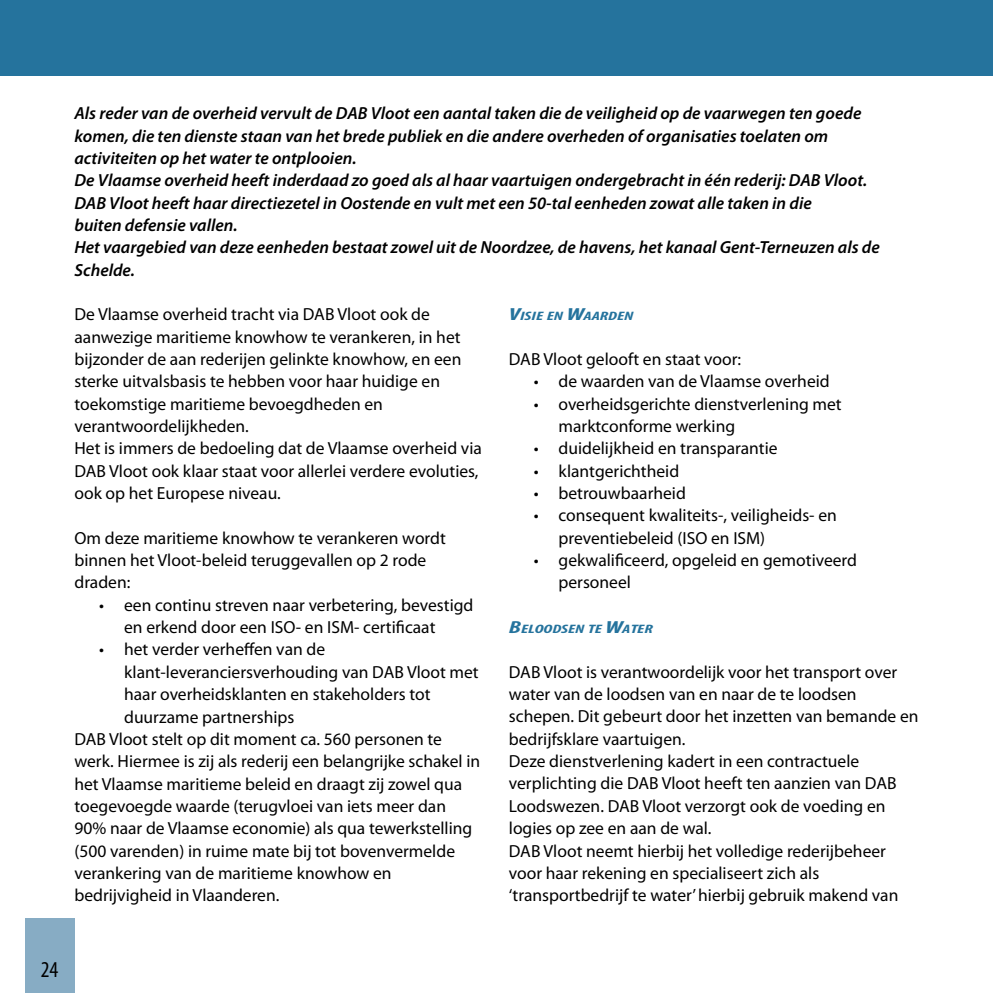
<style>
.page{position:relative;width:993px;height:993px;background:#fff}
.page>*{position:absolute;margin:0;border:0;box-sizing:border-box;transform-origin:0 0}
.t1{font:condensed 22.75px "Myriad Pro";color:#000}
.t2{font:17.5px/22.4px "Myriad Pro";color:#000}
.t3{font:italic 600 17.5px/22.4px "Myriad Pro";color:#000}
.t4{font:italic 700 condensed 12.25px "Myriad Pro";color:#25739d;scale:1.5 1}
.s1{font-size:17.5px}
</style>
<div class="page">
<div style="left:0;top:0;width:992px;height:76px;background:#25739d"></div>
<div style="left:25px;top:918px;width:49px;height:74px;background:#87acc4"></div>
<p class="t3" style="left:74px;top:102px;width:806px">Als reder van de overheid vervult de DAB Vloot een aantal taken die de veiligheid op de vaarwegen ten goede komen, die ten dienste staan van het brede publiek en die andere overheden of organisaties toelaten om activiteiten op het water te ontplooien.<br>De Vlaamse overheid heeft inderdaad zo goed als al haar vaartuigen ondergebracht in één rederij: DAB Vloot.<br>DAB Vloot heeft haar directiezetel in Oostende en vult met een 50-tal eenheden zowat alle taken in die<br>buiten defensie vallen.<br>Het vaargebied van deze eenheden bestaat zowel uit de Noordzee, de havens, het kanaal Gent-Terneuzen als de Schelde.</p>
<p class="t2" style="left:74px;top:303px;width:409px">De Vlaamse overheid tracht via DAB Vloot ook de aanwezige maritieme knowhow te verankeren, in het bijzonder de aan rederijen gelinkte knowhow, en een sterke uitvalsbasis te hebben voor haar huidige en toekomstige maritieme bevoegdheden en verantwoordelijkheden.<br>Het is immers de bedoeling dat de Vlaamse overheid via DAB Vloot ook klaar staat voor allerlei verdere evoluties, ook op het Europese niveau.</p>
<p class="t2" style="left:74px;top:526px;width:373px">Om deze maritieme knowhow te verankeren wordt binnen het Vloot-beleid teruggevallen op 2 rode draden:</p>
<p class="t2" style="left:124px;top:593px;width:351px;text-indent:-25px">• een continu streven naar verbetering, bevestigd en erkend door een ISO- en ISM- certificaat</p>
<p class="t2" style="left:99px;top:638px;width:227px">• het verder verheffen van de</p>
<p class="t2" style="left:124px;top:660px;width:356px">klant-leveranciersverhouding van DAB Vloot met</p>
<p class="t2" style="left:124px;top:682px;width:308px">haar overheidsklanten en stakeholders tot</p>
<p class="t2" style="left:124px;top:705px;width:172px">duurzame partnerships</p>
<p class="t2" style="left:74px;top:727px;width:369px">DAB Vloot stelt op dit moment ca. 560 personen te</p>
<p class="t2" style="left:74px;top:749px;width:407px">werk. Hiermee is zij als rederij een belangrijke schakel in</p>
<p class="t2" style="left:74px;top:772px;width:389px">het Vlaamse maritieme beleid en draagt zij zowel qua</p>
<p class="t2" style="left:74px;top:794px;width:373px">toegevoegde waarde (terugvloei van iets meer dan</p>
<p class="t2" style="left:74px;top:816px;width:399px">90% naar de Vlaamse economie) als qua tewerkstelling</p>
<p class="t2" style="left:74px;top:839px;width:382px">(500 varenden) in ruime mate bij tot bovenvermelde</p>
<p class="t2" style="left:74px;top:861px;width:318px">verankering van de maritieme knowhow en</p>
<p class="t2" style="left:74px;top:883px;width:206px">bedrijvigheid in Vlaanderen.</p>
<p class="t4" style="left:508px;top:308px;width:84px"><span class="s1">V</span>ISIE EN <span class="s1">W</span>AARDEN</p>
<p class="t2" style="left:508px;top:347px;width:234px">DAB Vloot gelooft en staat voor:</p>
<p class="t2" style="left:533px;top:370px;width:297px">• de waarden van de Vlaamse overheid</p>
<p class="t2" style="left:558px;top:392px;width:284px;text-indent:-25px">• overheidsgerichte dienstverlening met marktconforme werking</p>
<p class="t2" style="left:533px;top:437px;width:245px">• duidelijkheid en transparantie</p>
<p class="t2" style="left:533px;top:459px;width:147px">• klantgerichtheid</p>
<p class="t2" style="left:533px;top:481px;width:154px">• betrouwbaarheid</p>
<p class="t2" style="left:558px;top:504px;width:280px;text-indent:-25px">• consequent kwaliteits-, veiligheids- en preventiebeleid (ISO en ISM)</p>
<p class="t2" style="left:558px;top:548px;width:300px;text-indent:-25px">• gekwalificeerd, opgeleid en gemotiveerd personeel</p>
<p class="t4" style="left:508px;top:621px;width:97px"><span class="s1">B</span>ELOODSEN TE <span class="s1">W</span>ATER</p>
<p class="t2" style="left:508px;top:660px;width:411px">DAB Vloot is verantwoordelijk voor het transport over water van de loodsen van en naar de te loodsen schepen. Dit gebeurt door het inzetten van bemande en bedrijfsklare vaartuigen.<br>Deze dienstverlening kadert in een contractuele verplichting die DAB Vloot heeft ten aanzien van DAB Loodswezen. DAB Vloot verzorgt ook de voeding en logies op zee en aan de wal.<br>DAB Vloot neemt hierbij het volledige rederijbeheer voor haar rekening en specialiseert zich als ‘transportbedrijf te water’ hierbij gebruik makend van</p>
<h1 class="t1" style="left:41px;top:955px;width:19px">24</h1>
</div>
